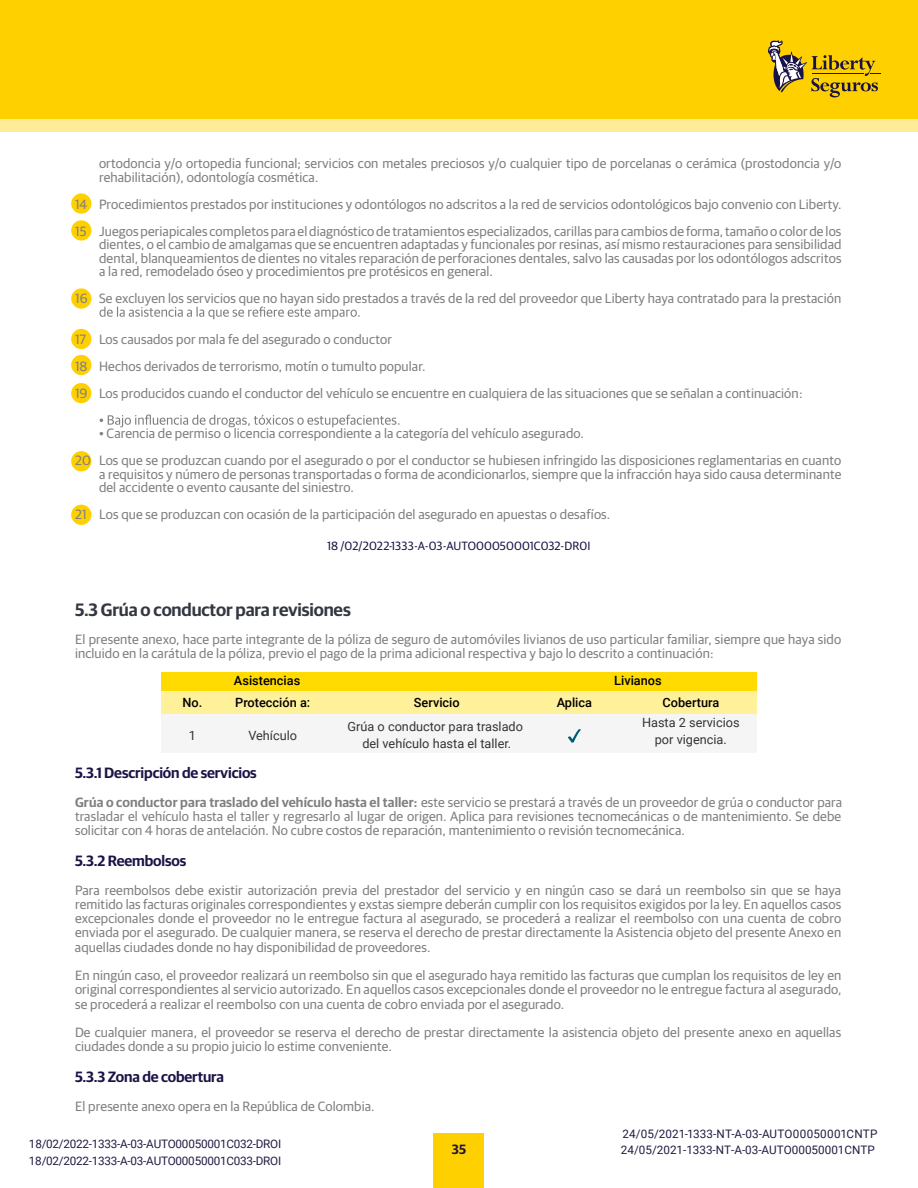
<style>
.page{position:relative;width:918px;height:1188px;background:#fff}
.page>*{position:absolute;margin:0;border:0;box-sizing:border-box;transform-origin:0 0}
.t1{font:600 18px "Guardian Sans";letter-spacing:-.01em;color:#343741}
.t2{font:600 15px "Guardian Sans";letter-spacing:-.01em;color:#1a1446}
.t3{font:13.5px/14.2px "Guardian Sans";letter-spacing:.01em;color:#808080}
.t4{font:600 13.5px "Guardian Sans";color:#1a1446}
.t5{font:12.75px/16.8px "Roboto";color:#343433;text-align:center}
.t6{font:500 12.75px "Roboto";color:#000}
.t7{font:12px "Guardian Sans";letter-spacing:.01em;color:#1a1446}
.t8{font:11.7px/17px "Roboto";letter-spacing:-.02em;color:#221c43}
.t9{font:11.7px "Roboto";letter-spacing:.015em;color:#221c43}
.t10{font:11.7px "Roboto";color:#221c43}
.s1{font-weight:600}
</style>
<div class="page">
<div style="left:0;top:0;width:918px;height:132px;background:#ffec99"></div>
<div style="left:434px;top:1134px;width:50px;height:54px;background:#ffd000"></div>
<div style="left:0;top:0;width:918px;height:119px;background:#ffd000"></div>
<svg style="left:768px;top:40px;width:113px;height:57px"></svg>
<div style="left:71px;top:505px;width:20px;height:20px;background:#ffd000;border-radius:50%"></div>
<div style="left:71px;top:451px;width:20px;height:20px;background:#ffd000;border-radius:50%"></div>
<div style="left:71px;top:383px;width:20px;height:20px;background:#ffd000;border-radius:50%"></div>
<div style="left:71px;top:355px;width:20px;height:20px;background:#ffd000;border-radius:50%"></div>
<div style="left:71px;top:329px;width:20px;height:20px;background:#ffd000;border-radius:50%"></div>
<div style="left:71px;top:288px;width:20px;height:21px;background:#ffd000;border-radius:50%"></div>
<div style="left:71px;top:220px;width:20px;height:21px;background:#ffd000;border-radius:50%"></div>
<div style="left:71px;top:193px;width:20px;height:21px;background:#ffd000;border-radius:50%"></div>
<svg style="left:99px;top:307px;width:261px;height:12px"></svg>
<svg style="left:100px;top:415px;width:299px;height:12px"></svg>
<div style="left:161px;top:691px;width:596px;height:23px;background:#fff09a"></div>
<div style="left:161px;top:714px;width:596px;height:39px;background:#f5f5f5"></div>
<div style="left:161px;top:672px;width:596px;height:19px;background:#ffdb02"></div>
<svg style="left:568px;top:729px;width:13px;height:14px"></svg>
<p class="t3" style="left:99px;top:156px;width:744px;line-height:13.5px">ortodoncia y/o ortopedia funcional; servicios con metales preciosos y/o cualquier tipo de porcelanas o cerámica (prostodoncia y/o rehabilitación), odontología cosmética.</p>
<p class="t3" style="left:75px;top:189px;width:768px;line-height:27px">14 Procedimientos prestados por instituciones y odontólogos no adscritos a la red de servicios odontológicos bajo convenio con Liberty.<br>15 Juegos periapicales completos para el diagnóstico de tratamientos especializados, carillas para cambios de forma,tamaño o color de los</p>
<p class="t3" style="left:99px;top:237px;width:744px;line-height:13.5px;text-align:justify">dientes, o el cambio de amalgamas que se encuentren adaptadas y funcionales por resinas, así mismo restauraciones para sensibilidad dental, blanqueamientos de dientes no vitales reparación de perforaciones dentales, salvo las causadas por los odontólogos adscritos a la red, remodelado óseo y procedimientos pre protésicos en general.</p>
<p class="t3" style="left:75px;top:290px;width:768px">16 Se excluyen los servicios que no hayan sido prestados a través de la red del proveedor que Liberty haya contratado para la prestación</p>
<p class="t3" style="left:75px;top:324px;width:729px;line-height:27px">17 Los causados por mala fe del asegurado o conductor<br>18 Hechos derivados de terrorismo, motín o tumulto popular.<br>19 Los producidos cuando el conductor del vehículo se encuentre en cualquiera de las situaciones que se señalan a continuación:</p>
<p class="t3" style="left:75px;top:419px;width:768px;line-height:27px;text-indent:24px">• Carencia de permiso o licencia correspondiente a la categoría del vehículo asegurado.<br>20 Los que se produzcan cuando por el asegurado o por el conductor se hubiesen infringido las disposiciones reglamentarias en cuanto</p>
<p class="t3" style="left:99px;top:466px;width:744px;line-height:13.5px">a requisitos y número de personas transportadas o forma de acondicionarlos, siempre que la infracción haya sido causa determinante del accidente o evento causante del siniestro.</p>
<p class="t3" style="left:75px;top:506px;width:537px">21 Los que se produzcan con ocasión de la participación del asegurado en apuestas o desafíos.</p>
<p class="t7" style="left:327px;top:537px;width:265px">18 /02/2022-1333-A-03-AUTO00050001C032-DR0I</p>
<h1 class="t1" style="left:75px;top:596px;width:277px">5.3 Grúa o conductor para revisiones</h1>
<p class="t3" style="left:75px;top:631px;width:768px">El presente anexo, hace parte integrante de la póliza de seguro de automóviles livianos de uso particular familiar, siempre que haya sido incluido en la carátula de la póliza, previo el pago de la prima adicional respectiva y bajo lo descrito a continuación:</p>
<p class="t6" style="left:182px;top:694px;width:21px">No.</p>
<p class="t6" style="left:235px;top:694px;width:77px">Protección a:</p>
<p class="t6" style="left:414px;top:694px;width:47px">Servicio</p>
<p class="t6" style="left:557px;top:694px;width:37px">Aplica</p>
<p class="t6" style="left:662px;top:694px;width:58px">Cobertura</p>
<p class="t6" style="left:234px;top:672px;width:68px">Asistencias</p>
<p class="t6" style="left:614px;top:672px;width:49px">Livianos</p>
<p class="t5" style="left:189px;top:726px;width:9px">1</p>
<p class="t5" style="left:248px;top:726px;width:50px">Vehículo</p>
<p class="t5" style="left:642px;top:714px;width:99px">Hasta 2 servicios por vigencia.</p>
<p class="t5" style="left:348px;top:718px;width:177px">Grúa o conductor para traslado del vehículo hasta el taller.</p>
<p class="t2" style="left:75px;top:762px;width:183px">5.3.1 Descripción de servicios</p>
<p class="t3" style="left:75px;top:794px;width:769px;text-align:justify"><span class="s1">Grúa o conductor para traslado del vehículo hasta el taller:</span> este servicio se prestará a través de un proveedor de grúa o conductor para trasladar el vehículo hasta el taller y regresarlo al lugar de origen. Aplica para revisiones tecnomecánicas o de mantenimiento. Se debe solicitar con 4 horas de antelación. No cubre costos de reparación, mantenimiento o revisión tecnomecánica.</p>
<p class="t2" style="left:75px;top:850px;width:113px">5.3.2 Reembolsos</p>
<p class="t3" style="left:75px;top:882px;width:768px;text-align:justify">Para reembolsos debe existir autorización previa del prestador del servicio y en ningún caso se dará un reembolso sin que se haya remitido las facturas originales correspondientes y exstas siempre deberán cumplir con los requisitos exigidos por la ley. En aquellos casos excepcionales donde el proveedor no le entregue factura al asegurado, se procederá a realizar el reembolso con una cuenta de cobro enviada por el asegurado. De cualquier manera, se reserva el derecho de prestar directamente la Asistencia objeto del presente Anexo en aquellas ciudades donde no hay disponibilidad de proveedores.</p>
<p class="t3" style="left:75px;top:967px;width:768px;text-align:justify">En ningún caso, el proveedor realizará un reembolso sin que el asegurado haya remitido las facturas que cumplan los requisitos de ley en original correspondientes al servicio autorizado. En aquellos casos excepcionales donde el proveedor no le entregue factura al asegurado, se procederá a realizar el reembolso con una cuenta de cobro enviada por el asegurado.</p>
<p class="t3" style="left:75px;top:1024px;width:768px">De cualquier manera, el proveedor se reserva el derecho de prestar directamente la asistencia objeto del presente anexo en aquellas ciudades donde a su propio juicio lo estime conveniente.</p>
<p class="t2" style="left:75px;top:1066px;width:150px">5.3.3 Zona de cobertura</p>
<p class="t3" style="left:75px;top:1098px;width:301px">El presente anexo opera en la República de Colombia.</p>
<p class="t8" style="left:29px;top:1134px;width:254px">18/02/2022-1333-A-03-AUTO00050001C032-DROI<br>18/02/2022-1333-A-03-AUTO00050001C033-DROI</p>
<p class="t10" style="left:621px;top:1142px;width:255px">24/05/2021-1333-NT-A-03-AUTO00050001CNTP</p>
<p class="t9" style="left:622px;top:1126px;width:257px">24/05/2021-1333-NT-A-03-AUTO00050001CNTP</p>
<p class="t4" style="left:452px;top:1139px;width:16px">35</p>
</div>
